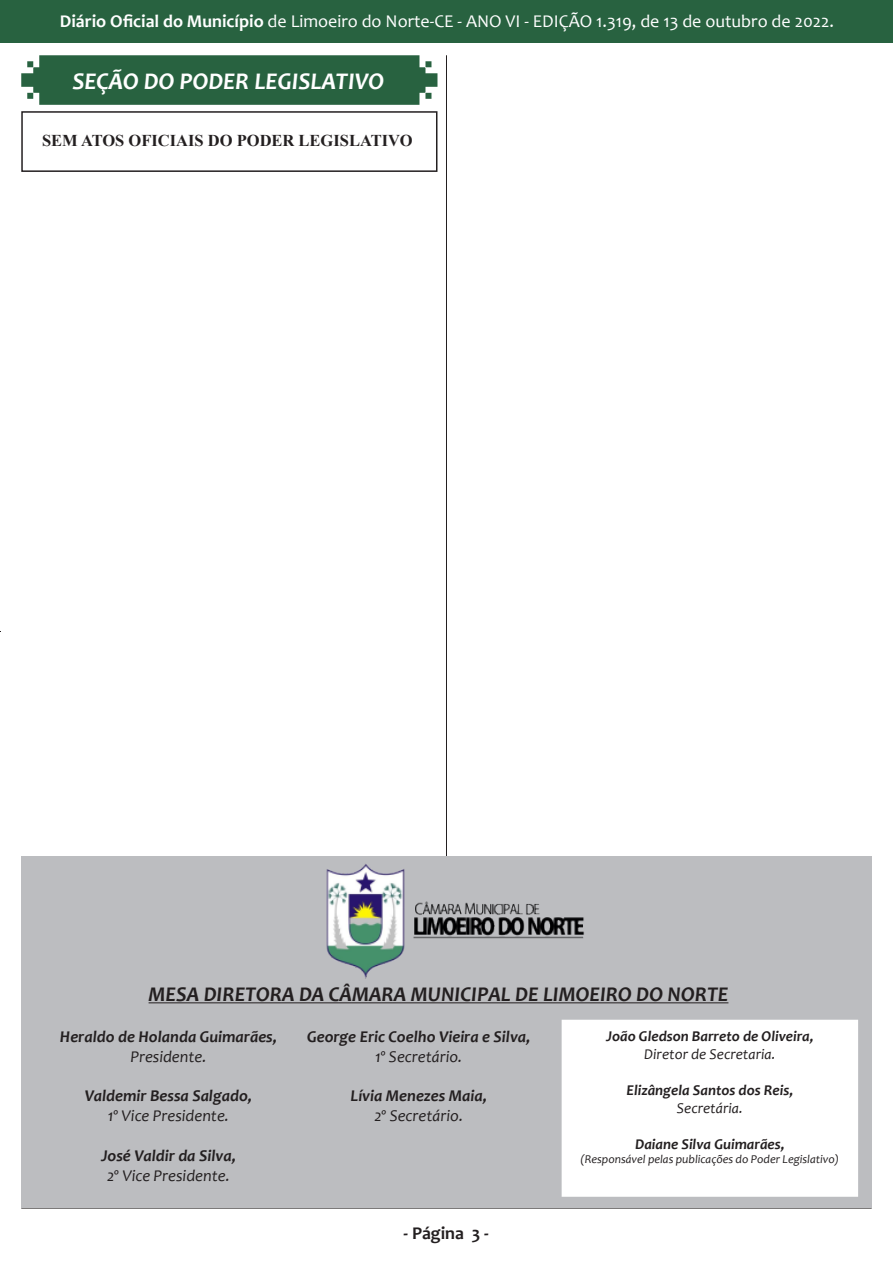
<style>
.page{position:relative;width:893px;height:1263px;background:#fff}
.page>*{position:absolute;margin:0;border:0;box-sizing:border-box;transform-origin:0 0}
.t1{font:italic 700 24px "Candara";color:#fff}
.t2{font:italic 700 21px "Candara";color:#231f20}
.t3{font:18px "Candara";color:#fff}
.t4{font:700 18px "Candara";color:#231f20}
.t5{font:italic 700 16.5px "Candara";color:#231f20}
.t6{font:italic 16.5px "Candara";color:#231f20}
.t7{font:700 16.5px "Times New Roman";color:#231f20}
.t8{font:italic 700 15px "Candara";color:#231f20}
.t9{font:italic 15px "Candara";color:#231f20}
.t10{font:italic 12px "Candara";color:#231f20}
.s1{font-weight:700}
</style>
<div class="page">
<div style="left:0;top:0;width:892px;height:42px;background:#286240"></div>
<hr style="left:446px;top:55px;width:1px;height:1153px;background:#231f20">
<hr style="left:21px;top:1208px;width:851px;height:1px;background:#231f20">
<svg style="left:21px;top:55px;width:416px;height:50px;background:#346a4a"></svg>
<div style="left:21px;top:856px;width:851px;height:352px;background:#bcbdc0"></div>
<hr style="left:149px;top:1002px;width:579px;height:1px;background:#231f20">
<div style="left:562px;top:1020px;width:296px;height:177px;background:#fff;border:2px solid #fff"></div>
<img style="left:326px;top:864px;width:258px;height:115px">
<div style="left:21px;top:111px;width:416px;height:61px;border:2px solid #231f20"></div>
<p class="t3" style="left:60px;top:10px;width:776px"><span class="s1">Diário Oficial do Município</span> de Limoeiro do Norte-CE - ANO VI - EDIÇÃO 1.319, de 13 de outubro de 2022.</p>
<p class="t1" style="left:72px;top:66px;width:313px">SEÇÃO DO PODER LEGISLATIVO</p>
<p class="t7" style="left:42px;top:129px;width:372px">SEM ATOS OFICIAIS DO PODER LEGISLATIVO</p>
<p class="t2" style="left:149px;top:981px;width:581px">MESA DIRETORA DA CÂMARA MUNICIPAL DE LIMOEIRO DO NORTE</p>
<p class="t8" style="left:606px;top:1026px;width:209px">João Gledson Barreto de Oliveira,</p>
<p class="t9" style="left:644px;top:1044px;width:133px">Diretor de Secretaria.</p>
<p class="t8" style="left:626px;top:1080px;width:168px">Elizângela Santos dos Reis,</p>
<p class="t9" style="left:677px;top:1098px;width:67px">Secretária.</p>
<p class="t8" style="left:635px;top:1134px;width:151px">Daiane Silva Guimarães,</p>
<p class="t10" style="left:581px;top:1152px;width:260px">(Responsável pelas publicações do Poder Legislativo)</p>
<p class="t5" style="left:60px;top:1026px;width:219px">Heraldo de Holanda Guimarães,</p>
<p class="t6" style="left:130px;top:1046px;width:78px">Presidente.</p>
<p class="t5" style="left:85px;top:1086px;width:169px">Valdemir Bessa Salgado,</p>
<p class="t6" style="left:108px;top:1105px;width:123px">1º Vice Presidente.</p>
<p class="t5" style="left:101px;top:1145px;width:136px">José Valdir da Silva,</p>
<p class="t6" style="left:107px;top:1165px;width:124px">2º Vice Presidente.</p>
<p class="t5" style="left:307px;top:1026px;width:225px">George Eric Coelho Vieira e Silva,</p>
<p class="t6" style="left:375px;top:1046px;width:89px">1º Secretário.</p>
<p class="t5" style="left:351px;top:1086px;width:138px">Lívia Menezes Maia,</p>
<p class="t6" style="left:374px;top:1105px;width:90px">2º Secretário.</p>
<p class="t4" style="left:404px;top:1222px;width:87px">- Página 3 -</p>
</div>
